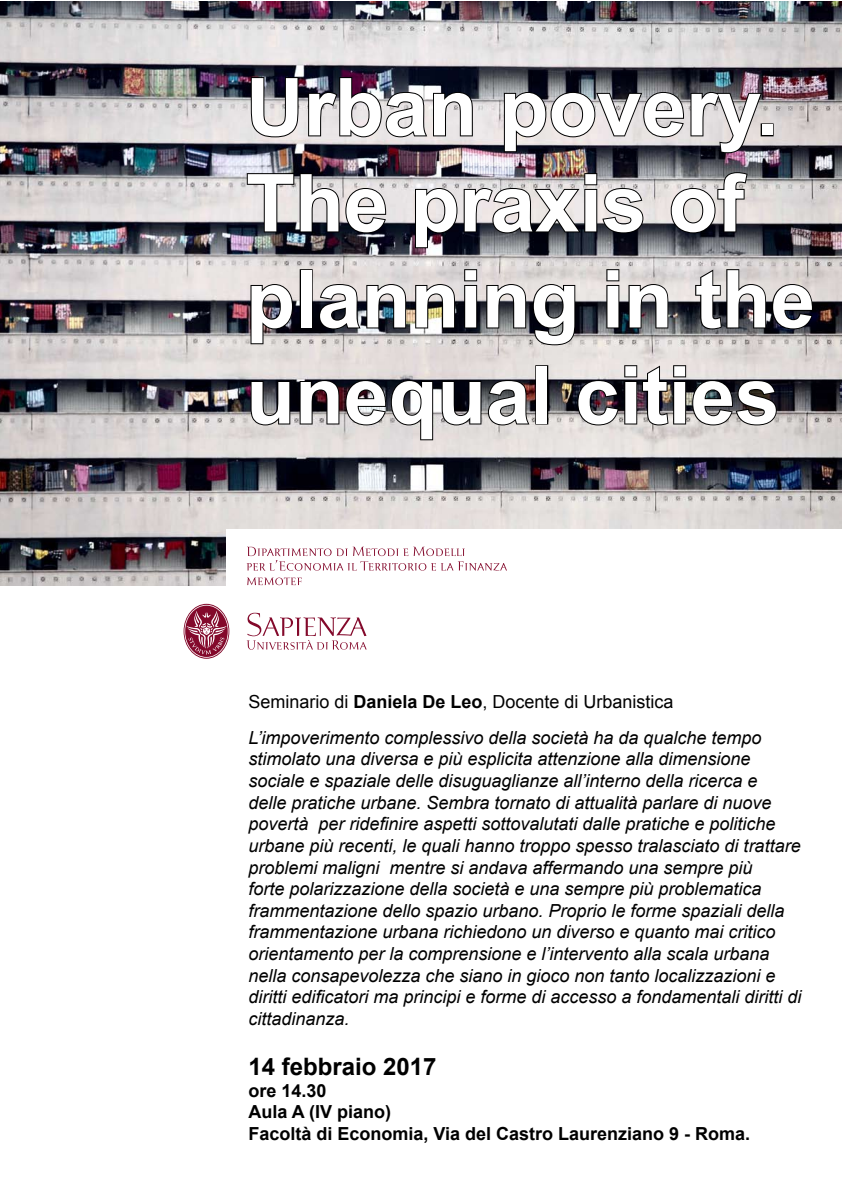
<style>
.page{position:relative;width:842px;height:1191px;background:#fff}
.page>*{position:absolute;margin:0;border:0;box-sizing:border-box;transform-origin:0 0}
.t1{font:700 80px/96px "Arial";color:#fff}
.t2{font:700 24px "Arial";color:#000}
.t3{font:italic 18px/21.6px "Arial";color:#000}
.t4{font:700 18px/21.6px "Arial";color:#000}
.s1{font-style:normal}
.s2{font-weight:700;font-style:normal}
</style>
<div class="page">
<img style="left:0;top:1px;width:842px;height:585px">
<div style="left:226px;top:529px;width:616px;height:662px;background:#fff"></div>
<svg style="left:184px;top:605px;width:44px;height:53px"></svg>
<svg style="left:247px;top:613px;width:120px;height:37px"></svg>
<svg style="left:247px;top:546px;width:260px;height:25px"></svg>
<svg style="left:247px;top:577px;width:55px;height:8px"></svg>
<svg style="left:250px;top:76px;width:50px;height:62px;background:#89858b"></svg>
<img style="left:307px;top:76px;width:167px;height:62px">
<svg style="left:503px;top:91px;width:260px;height:63px;background:#999598"></svg>
<div style="left:761px;top:123px;width:13px;height:13px;border:2px solid #000"></div>
<svg style="left:246px;top:172px;width:141px;height:62px;background:#959396"></svg>
<svg style="left:414px;top:172px;width:230px;height:77px;background:#868387"></svg>
<svg style="left:670px;top:171px;width:79px;height:63px;background:#969395"></svg>
<img style="left:249px;top:283px;width:45px;height:62px">
<div style="left:300px;top:269px;width:13px;height:59px;border:2px solid #000"></div>
<svg style="left:318px;top:283px;width:89px;height:47px;background:#595c61"></svg>
<svg style="left:414px;top:283px;width:42px;height:46px;background:#837f79"></svg>
<svg style="left:463px;top:268px;width:15px;height:61px"></svg>
<svg style="left:485px;top:283px;width:91px;height:63px;background:#747375"></svg>
<svg style="left:605px;top:268px;width:15px;height:61px"></svg>
<svg style="left:627px;top:283px;width:42px;height:46px;background:#626468"></svg>
<svg style="left:694px;top:268px;width:120px;height:63px;background:#747376"></svg>
<svg style="left:250px;top:380px;width:41px;height:46px;background:#4a464d"></svg>
<svg style="left:299px;top:379px;width:135px;height:62px;background:#7b7679"></svg>
<svg style="left:441px;top:379px;width:90px;height:47px;background:#4e4b4f"></svg>
<div style="left:535px;top:365px;width:13px;height:59px;border:2px solid #000"></div>
<img style="left:576px;top:364px;width:202px;height:63px">
<h1 class="t1" style="left:246px;top:62px;width:570px">Urban povery.<br>The praxis of planning in the unequal cities</h1>
<p class="t3" style="left:248px;top:684px;width:515px;line-height:36px"><span class="s1">Seminario di</span> <span class="s2">Daniela De Leo</span><span class="s1">, Docente di Urbanistica<br></span>L’impoverimento complessivo della società ha da qualche tempo</p>
<p class="t3" style="left:248px;top:748px;width:555px">stimolato una diversa e più esplicita attenzione alla dimensione sociale e spaziale delle disuguaglianze all’interno della ricerca e<br>delle pratiche urbane. Sembra tornato di attualità parlare di nuove povertà per ridefinire aspetti sottovalutati dalle pratiche e politiche urbane più recenti, le quali hanno troppo spesso tralasciato di trattare problemi maligni mentre si andava affermando una sempre più<br>forte polarizzazione della società e una sempre più problematica frammentazione dello spazio urbano. Proprio le forme spaziali della frammentazione urbana richiedono un diverso e quanto mai critico orientamento per la comprensione e l’intervento alla scala urbana nella consapevolezza che siano in gioco non tanto localizzazioni e diritti edificatori ma principi e forme di accesso a fondamentali diritti di cittadinanza.</p>
<h2 class="t2" style="left:248px;top:1050px;width:190px">14 febbraio 2017</h2>
<p class="t4" style="left:248px;top:1080px;width:503px">ore 14.30<br>Aula A (IV piano)<br>Facoltà di Economia, Via del Castro Laurenziano 9 - Roma.</p>
</div>
